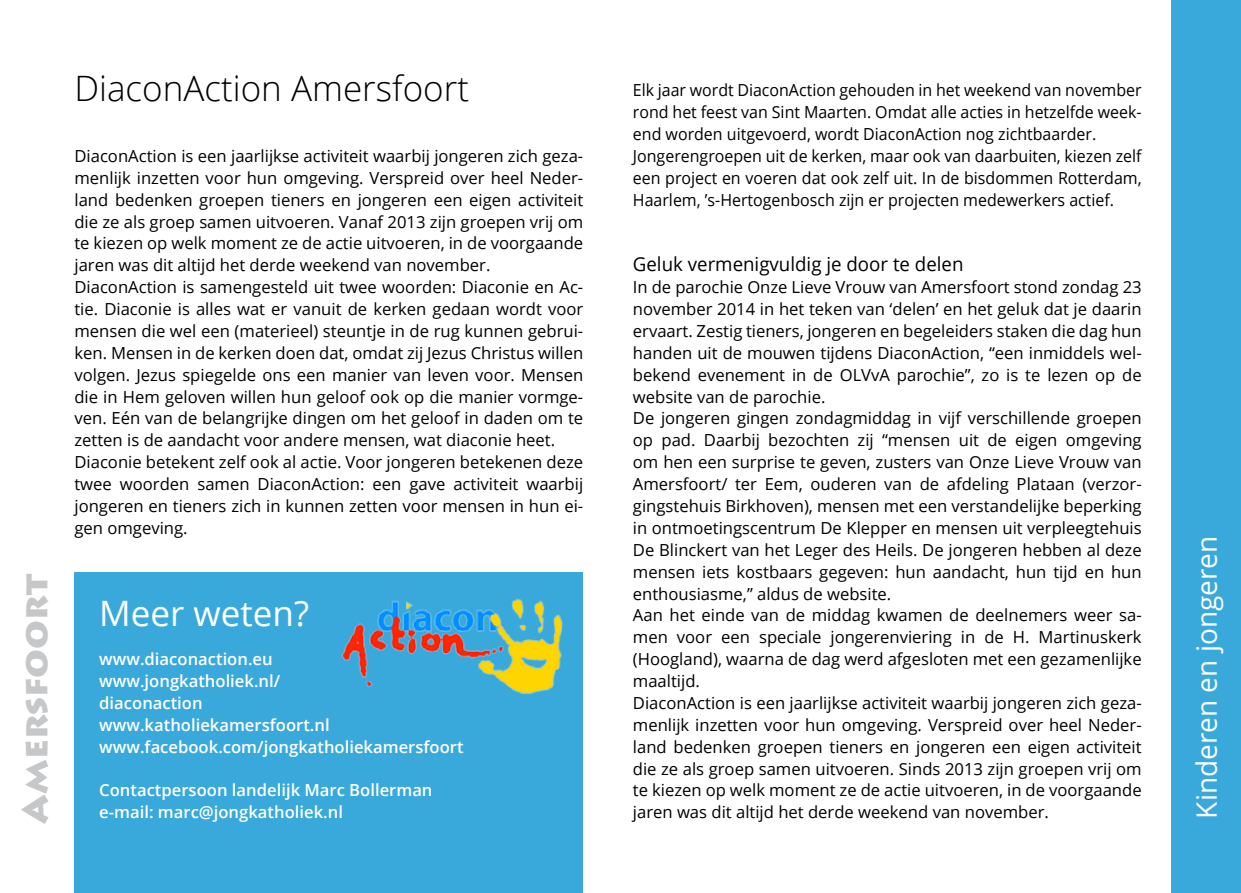
<style>
.page{position:relative;width:1241px;height:893px;background:#fff}
.page>*{position:absolute;margin:0;border:0;box-sizing:border-box;transform-origin:0 0}
.t1{font:300 35px "Open Sans";color:#000}
.t2{font:900 35px "Lithos Pro";color:#c6c7c8}
.t3{font:35px "Open Sans";color:#fff}
.t4{font:28px "Open Sans";color:#fff}
.t5{font:19.25px "Open Sans";color:#000}
.t6{font:16.62px/21.9px "Open Sans";color:#000}
.t7{font:16.62px/21.9px "Open Sans";color:#000;scale:.96 1}
.t8{font:600 16.62px/21.9px "Open Sans";color:#fff}
</style>
<div class="page">
<div style="left:1171px;top:0;width:69px;height:893px;background:#39a9dc"></div>
<div style="left:74px;top:573px;width:509px;height:320px;background:#39a9dc"></div>
<img style="left:341px;top:598px;width:222px;height:96px">
<h1 class="t2" style="left:13px;top:823px;width:251px;rotate:-90deg">Amersfoort</h1>
<h1 class="t1" style="left:74px;top:65px;width:396px">DiaconAction Amersfoort</h1>
<p class="t6" style="left:74px;top:145px;width:510px">DiaconAction is een jaarlijkse activiteit waarbij jongeren zich geza&shy;menlijk inzetten voor hun omgeving. Verspreid over heel Neder&shy;land bedenken groepen tieners en jongeren een eigen activiteit die ze als groep samen uitvoeren. Vanaf 2013 zijn groepen vrij om te kiezen op welk moment ze de actie uitvoeren, in de voorgaande jaren was dit altijd het derde weekend van november.<br>DiaconAction is samengesteld uit twee woorden: Diaconie en Ac&shy;tie. Diaconie is alles wat er vanuit de kerken gedaan wordt voor mensen die wel een (materieel) steuntje in de rug kunnen gebrui&shy;ken. Mensen in de kerken doen dat, omdat zij Jezus Christus willen volgen. Jezus spiegelde ons een manier van leven voor. Mensen die in Hem geloven willen hun geloof ook op die manier vormge&shy;ven. Eén van de belangrijke dingen om het geloof in daden om te zetten is de aandacht voor andere mensen, wat diaconie heet.<br>Diaconie betekent zelf ook al actie. Voor jongeren betekenen deze twee woorden samen DiaconAction: een gave activiteit waarbij jongeren en tieners zich in kunnen zetten voor mensen in hun ei&shy;gen omgeving.</p>
<h1 class="t3" style="left:99px;top:590px;width:211px">Meer weten?</h1>
<p class="t8" style="left:99px;top:648px;width:366px">www.diaconaction.eu<br>www.jongkatholiek.nl/<br>diaconaction<br>www.katholiekamersfoort.nl www.facebook.com/jongkatholiekamersfoort</p>
<p class="t8" style="left:99px;top:779px;width:335px">Contactpersoon landelijk Marc Bollerman e-mail: marc@jongkatholiek.nl</p>
<p class="t7" style="left:632px;top:79px;width:531px">Elk jaar wordt DiaconAction gehouden in het weekend van november rond het feest van Sint Maarten. Omdat alle acties in hetzelfde week&shy;end worden uitgevoerd, wordt DiaconAction nog zichtbaarder.<br>Jongerengroepen uit de kerken, maar ook van daarbuiten, kiezen zelf een project en voeren dat ook zelf uit. In de bisdommen Rotterdam, Haarlem, ’s-Hertogenbosch zijn er projecten medewerkers actief.</p>
<p class="t5" style="left:632px;top:251px;width:332px">Geluk vermenigvuldig je door te delen</p>
<p class="t6" style="left:632px;top:276px;width:510px">In de parochie Onze Lieve Vrouw van Amersfoort stond zondag 23 november 2014 in het teken van ‘delen’ en het geluk dat je daarin ervaart. Zestig tieners, jongeren en begeleiders staken die dag hun handen uit de mouwen tijdens DiaconAction, “een inmiddels wel&shy;bekend evenement in de OLVvA parochie”, zo is te lezen op de website van de parochie.<br>De jongeren gingen zondagmiddag in vijf verschillende groepen op pad. Daarbij bezochten zij “mensen uit de eigen omgeving om hen een surprise te geven, zusters van Onze Lieve Vrouw van Amersfoort/ ter Eem, ouderen van de afdeling Plataan (verzor&shy;gingstehuis Birkhoven), mensen met een verstandelijke beperking in ontmoetingscentrum De Klepper en mensen uit verpleegtehuis De Blinckert van het Leger des Heils. De jongeren hebben al deze mensen iets kostbaars gegeven: hun aandacht, hun tijd en hun enthousiasme,” aldus de website.<br>Aan het einde van de middag kwamen de deelnemers weer sa&shy;men voor een speciale jongerenviering in de H. Martinuskerk (Hoogland), waarna de dag werd afgesloten met een gezamenlijke maaltijd.<br>DiaconAction is een jaarlijkse activiteit waarbij jongeren zich geza&shy;menlijk inzetten voor hun omgeving. Verspreid over heel Neder&shy;land bedenken groepen tieners en jongeren een eigen activiteit die ze als groep samen uitvoeren. Sinds 2013 zijn groepen vrij om te kiezen op welk moment ze de actie uitvoeren, in de voorgaande</p>
<p class="t6" style="left:632px;top:801px;width:417px">jaren was dit altijd het derde weekend van november.</p>
<h2 class="t4" style="left:1187px;top:819px;width:284px;rotate:-90deg">Kinderen en jongeren</h2>
</div>
